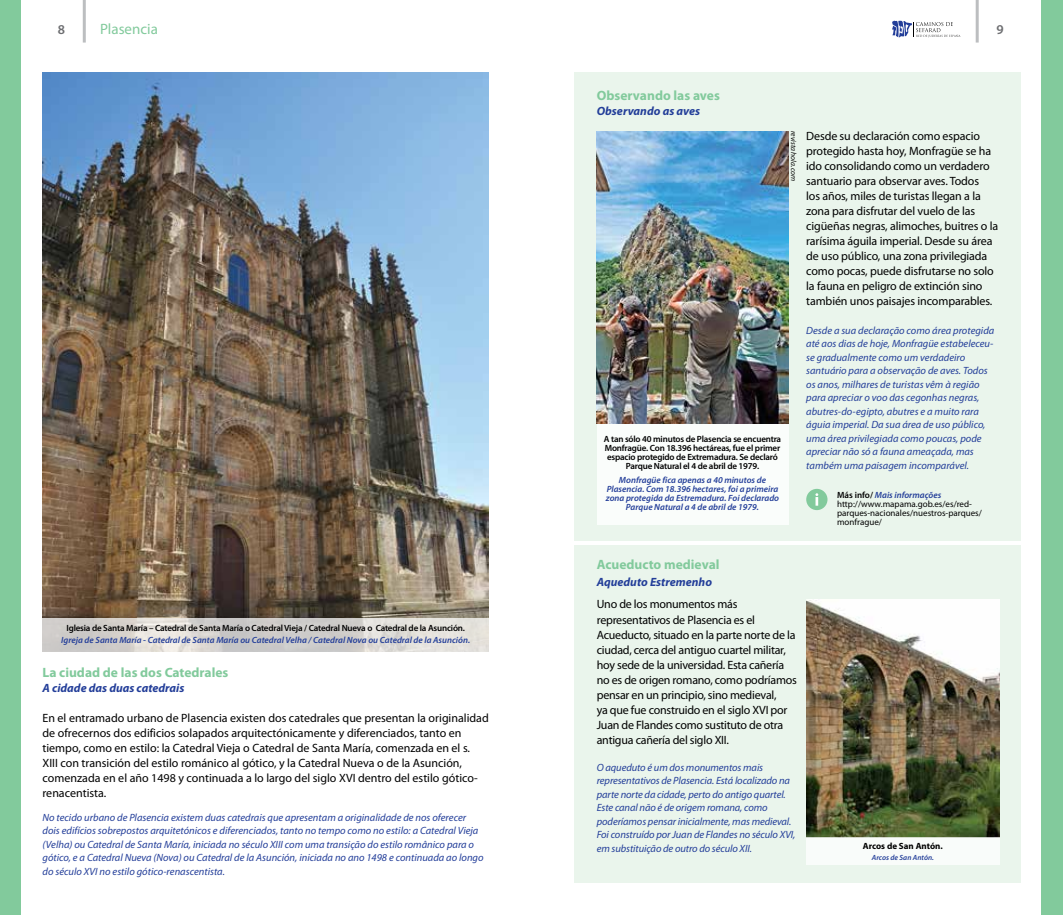
<style>
.page{position:relative;width:1063px;height:915px;background:#fff}
.page>*{position:absolute;margin:0;border:0;box-sizing:border-box;transform-origin:0 0}
.t1{font:15px "Myriad Pro";color:#82ca9c}
.t2{font:700 13.5px "Myriad Pro";color:#82ca9c}
.t3{font:600 13.5px "Myriad Pro";color:#6d6e71}
.t4{font:12px/15px "Myriad Pro";letter-spacing:-.01em;color:#000}
.t5{font:italic 700 12px "Myriad Pro";color:#233e99}
.t6{font:italic 10.5px/13.5px "Myriad Pro";color:#233e99}
.t7{font:600 9px/9px "Myriad Pro";letter-spacing:-.02em;color:#000;text-align:center}
.t8{font:italic 600 9px/9px "Myriad Pro";color:#233e99;text-align:center}
.t9{font:9px/9px "Myriad Pro";color:#000}
.t10{font:700 9px "Myriad Pro";letter-spacing:-.005em;color:#000}
.t11{font:italic 600 7.5px "Myriad Pro";color:#233e99}
.t12{font:italic 7.5px "Myriad Pro";color:#000}
.s1{font-weight:600}
.s2{font-weight:600;font-style:italic;color:#233e99}
</style>
<div class="page">
<div style="left:1042px;top:0;width:21px;height:914px;background:#82ca9c"></div>
<hr style="left:976px;top:0;width:3px;height:43px;background:#bcbec0">
<svg style="left:892px;top:21px;width:69px;height:17px"></svg>
<hr style="left:83px;top:0;width:3px;height:43px;background:#bcbec0">
<div style="left:0;top:0;width:21px;height:914px;background:#82ca9c"></div>
<img style="left:43px;top:72px;width:446px;height:545px">
<div style="left:574px;top:72px;width:446px;height:468px;background:#eaf5ec"></div>
<div style="left:574px;top:545px;width:446px;height:337px;background:#eaf5ec"></div>
<img style="left:597px;top:131px;width:191px;height:292px">
<img style="left:806px;top:599px;width:193px;height:237px">
<div style="left:806px;top:488px;width:22px;height:22px;background:#82ca9c;border-radius:50%"></div>
<svg style="left:815px;top:493px;width:3px;height:12px"></svg>
<div style="left:597px;top:423px;width:191px;height:101px;background:#fff"></div>
<div style="left:806px;top:836px;width:193px;height:28px;background:#fff"></div>
<svg style="left:43px;top:617px;width:446px;height:35px;background:#d4d1cd"></svg>
<p class="t3" style="left:58px;top:21px;width:9px">8</p>
<p class="t1" style="left:100px;top:20px;width:59px">Plasencia</p>
<p class="t3" style="left:996px;top:21px;width:9px">9</p>
<p class="t7" style="left:67px;top:623px;width:400px">Iglesia de Santa María – Catedral de Santa María o Catedral Vieja / Catedral Nueva o Catedral de la Asunción.</p>
<p class="t8" style="left:61px;top:635px;width:410px">Igreja de Santa María - Catedral de Santa María ou Catedral Velha / Catedral Nova ou Catedral de la Asunción.</p>
<p class="t2" style="left:43px;top:663px;width:187px">La ciudad de las dos Catedrales</p>
<p class="t5" style="left:43px;top:679px;width:143px">A cidade das duas catedrais</p>
<p class="t4" style="left:43px;top:709px;width:448px">En el entramado urbano de Plasencia existen dos catedrales que presentan la originalidad de ofrecernos dos edificios solapados arquitectónicamente y diferenciados, tanto en tiempo, como en estilo: la Catedral Vieja o Catedral de Santa María, comenzada en el s.<br>XIII con transición del estilo románico al gótico, y la Catedral Nueva o de la Asunción, comenzada en el año 1498 y continuada a lo largo del siglo XVI dentro del estilo gótico&shy;renacentista.</p>
<p class="t6" style="left:43px;top:810px;width:443px">No tecido urbano de Plasencia existem duas catedrais que apresentam a originalidade de nos oferecer dois edifícios sobrepostos arquitetónicos e diferenciados, tanto no tempo como no estilo: a Catedral Vieja (Velha) ou Catedral de Santa María, iniciada no século XIII com uma transição do estilo românico para o gótico, e a Catedral Nueva (Nova) ou Catedral de la Asunción, iniciada no ano 1498 e continuada ao longo do século XVI no estilo gótico-renascentista.</p>
<p class="t2" style="left:597px;top:86px;width:125px">Observando las aves</p>
<p class="t5" style="left:597px;top:103px;width:105px">Observando as aves</p>
<p class="t7" style="left:604px;top:434px;width:179px">A tan sólo 40 minutos de Plasencia se encuentra Monfragüe. Con 18.396 hectáreas, fue el primer espacio protegido de Extremadura. Se declaró Parque Natural el 4 de abril de 1979.</p>
<p class="t8" style="left:606px;top:474px;width:175px">Monfragüe fica apenas a 40 minutos de Plasencia. Com 18.396 hectares, foi a primeira zona protegida da Estremadura. Foi declarado Parque Natural a 4 de abril de 1979.</p>
<p class="t12" style="left:798px;top:131px;width:51px;rotate:90deg">revista hola.com</p>
<p class="t4" style="left:806px;top:128px;width:193px">Desde su declaración como espacio protegido hasta hoy, Monfragüe se ha ido consolidando como un verdadero santuario para observar aves. Todos<br>los años, miles de turistas llegan a la zona para disfrutar del vuelo de las cigüeñas negras, alimoches, buitres o la rarísima águila imperial. Desde su área de uso público, una zona privilegiada como pocas, puede disfrutarse no solo la fauna en peligro de extinción sino también unos paisajes incomparables.</p>
<p class="t6" style="left:806px;top:323px;width:190px">Desde a sua declaração como área protegida até aos dias de hoje, Monfragüe estabeleceu&shy;se gradualmente como um verdadeiro santuário para a observação de aves. Todos os anos, milhares de turistas vêm à região para apreciar o voo das cegonhas negras, abutres-do-egipto, abutres e a muito rara águia imperial. Da sua área de uso público, uma área privilegiada como poucas, pode apreciar não só a fauna ameaçada, mas também uma paisagem incomparável.</p>
<p class="t9" style="left:837px;top:490px;width:146px"><span class="s1">Más info/</span> <span class="s2">Mais informações </span>http://www.mapama.gob.es/es/red&shy;parques-nacionales/nuestros-parques/ monfrague/</p>
<p class="t2" style="left:597px;top:556px;width:124px">Acueducto medieval</p>
<p class="t5" style="left:597px;top:574px;width:117px">Aqueduto Estremenho</p>
<p class="t4" style="left:597px;top:596px;width:202px">Uno de los monumentos más representativos de Plasencia es el Acueducto, situado en la parte norte de la ciudad, cerca del antiguo cuartel militar, hoy sede de la universidad. Esta cañería no es de origen romano, como podríamos pensar en un principio, sino medieval,<br>ya que fue construido en el siglo XVI por Juan de Flandes como sustituto de otra antigua cañería del siglo XII.</p>
<p class="t6" style="left:597px;top:759px;width:200px">O aqueduto é um dos monumentos mais representativos de Plasencia. Está localizado na parte norte da cidade, perto do antigo quartel.<br>Este canal não é de origem romana, como poderíamos pensar inicialmente, mas medieval.<br>Foi construído por Juan de Flandes no século XVI, em substituição de outro do século XII.</p>
<p class="t10" style="left:863px;top:840px;width:81px">Arcos de San Antón.</p>
<p class="t11" style="left:872px;top:852px;width:64px">Arcos de San Antón.</p>
</div>
